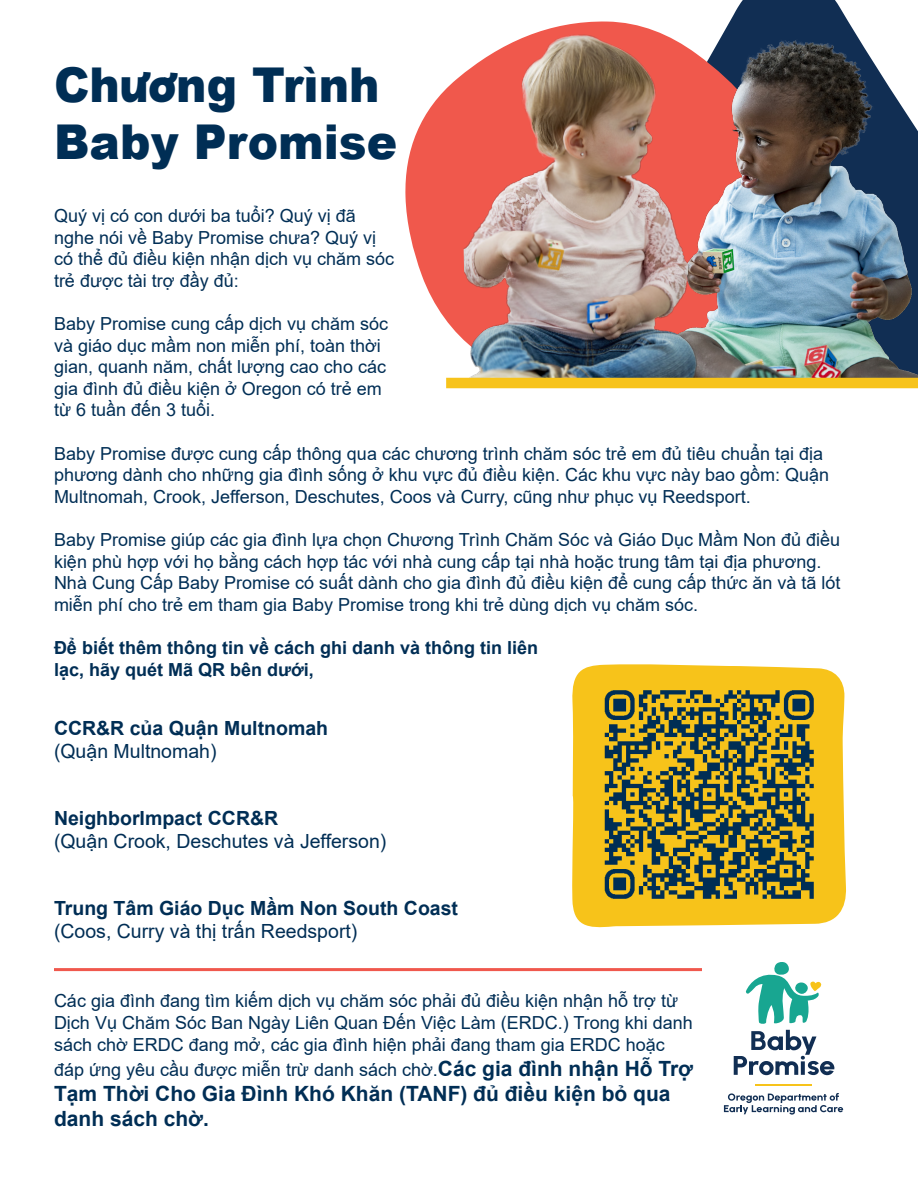
<style>
.page{position:relative;width:918px;height:1188px;background:#fff}
.page>*{position:absolute;margin:0;border:0;box-sizing:border-box;transform-origin:0 0}
.t1{font:900 48px "Arial";color:#002e55;scale:.95 1}
.t2{font:700 21px/25.2px "Arial";color:#002e55}
.t3{font:19.5px "Arial";color:#002e55}
.t4{font:700 19.5px "Arial";color:#002e55}
.t5{font:18px/21.6px "Arial";color:#002e55}
.t6{font:700 18px/21.6px "Arial";color:#002e55}
.s1{font-family:"Livvic"}
.s2{font-weight:700;font-size:21px}
</style>
<div class="page">
<hr style="left:54px;top:968px;width:648px;height:3px;background:#f0584d">
<svg style="left:730px;top:0;width:124px;height:30px;background:#304969"></svg>
<svg style="left:405px;top:21px;width:388px;height:357px;fill:#f05a53"></svg>
<img style="left:715px;top:30px;width:203px;height:348px">
<img style="left:460px;top:26px;width:255px;height:352px">
<div style="left:446px;top:378px;width:472px;height:10px;background:#f7c31b"></div>
<hr style="left:755px;top:1084px;width:57px;height:2px;background:#f7c31a">
<svg style="left:724px;top:1093px;width:119px;height:22px"></svg>
<svg style="left:734px;top:962px;width:100px;height:113px"></svg>
<svg style="left:572px;top:664px;width:274px;height:264px;background:#f8ca37"></svg>
<img style="left:592px;top:687px;width:234px;height:226px">
<p class="t1" style="left:54px;top:50px;width:344px">Ch<span class="s1">ươ</span>ng Trình</p>
<p class="t1" style="left:54px;top:107px;width:363px">Baby Promise</p>
<p class="t5" style="left:54px;top:205px;width:342px">Quý vị có con dưới ba tuổi? Quý vị đã nghe nói về Baby Promise chưa? Quý vị có thể đủ điều kiện nhận dịch vụ chăm sóc trẻ được tài trợ đầy đủ:</p>
<p class="t5" style="left:54px;top:313px;width:336px">Baby Promise cung cấp dịch vụ chăm sóc và giáo dục mầm non miễn phí, toàn thời gian, quanh năm, chất lượng cao cho các gia đình đủ điều kiện ở Oregon có trẻ em từ 6 tuần đến 3 tuổi.</p>
<p class="t5" style="left:54px;top:442px;width:777px">Baby Promise được cung cấp thông qua các chương trình chăm sóc trẻ em đủ tiêu chuẩn tại địa phương dành cho những gia đình sống ở khu vực đủ điều kiện. Các khu vực này bao gồm: Quận<br>Multnomah, Crook, Jefferson, Deschutes, Coos và Curry, cũng như phục vụ Reedsport.</p>
<p class="t5" style="left:54px;top:529px;width:788px">Baby Promise giúp các gia đình lựa chọn Chương Trình Chăm Sóc và Giáo Dục Mầm Non đủ điều kiện phù hợp với họ bằng cách hợp tác với nhà cung cấp tại nhà hoặc trung tâm tại địa phương.<br>Nhà Cung Cấp Baby Promise có suất dành cho gia đình đủ điều kiện để cung cấp thức ăn và tã lót miễn phí cho trẻ em tham gia Baby Promise trong khi trẻ dùng dịch vụ chăm sóc.</p>
<p class="t6" style="left:54px;top:637px;width:486px">Để biết thêm thông tin về cách ghi danh và thông tin liên lạc, hãy quét Mã QR bên dưới,</p>
<p class="t4" style="left:54px;top:714px;width:276px">CCR&amp;R của Quận Multnomah</p>
<p class="t3" style="left:54px;top:738px;width:164px">(Quận Multnomah)</p>
<p class="t4" style="left:54px;top:804px;width:226px">NeighborImpact CCR&amp;R</p>
<p class="t3" style="left:54px;top:828px;width:334px">(Quận Crook, Deschutes và Jefferson)</p>
<p class="t4" style="left:54px;top:894px;width:406px">Trung Tâm Giáo Dục Mầm Non South Coast</p>
<p class="t3" style="left:54px;top:918px;width:305px">(Coos, Curry và thị trấn Reedsport)</p>
<p class="t5" style="left:54px;top:990px;width:640px">Các gia đình đang tìm kiếm dịch vụ chăm sóc phải đủ điều kiện nhận hỗ trợ từ<br>Dịch Vụ Chăm Sóc Ban Ngày Liên Quan Đến Việc Làm (ERDC.) Trong khi danh sách chờ ERDC đang mở, các gia đình hiện phải đang tham gia ERDC hoặc</p>
<p class="t5" style="left:54px;top:1058px;width:641px">đáp ứng yêu cầu được miễn trừ danh sách chờ.<span class="s2">Các gia đình nhận Hỗ Trợ</span></p>
<p class="t2" style="left:54px;top:1081px;width:618px">Tạm Thời Cho Gia Đình Khó Khăn (TANF) đủ điều kiện bỏ qua danh sách chờ.</p>
</div>
